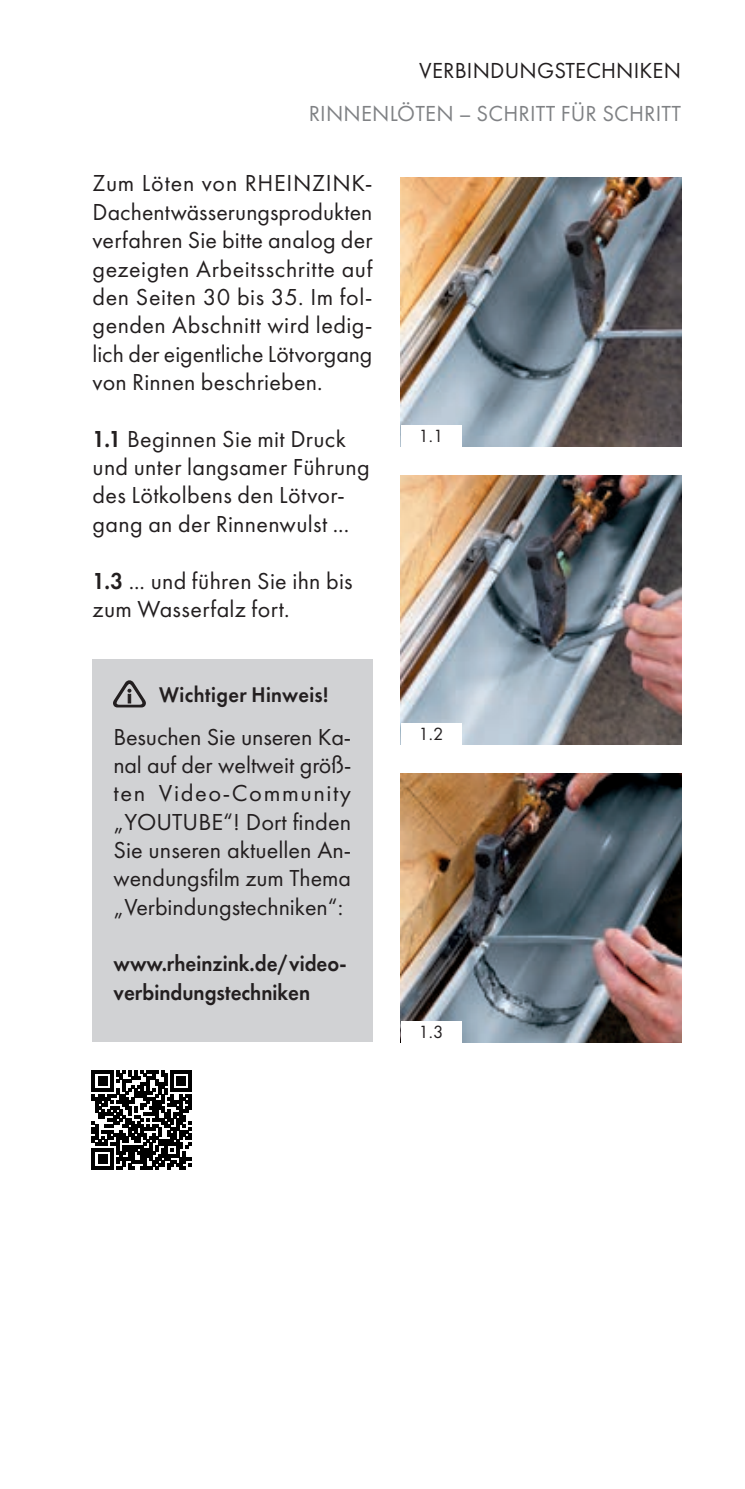
<style>
.page{position:relative;width:745px;height:1489px;background:#fff}
.page>*{position:absolute;margin:0;border:0;box-sizing:border-box;transform-origin:0 0}
.t1{font:21.25px/28.2px "RZ Futura";letter-spacing:.01em;color:#231f20;text-align:justify}
.t2{font:800 20px/28.2px "RZ Futura";color:#231f20}
.t3{font:20px "RZ Futura";letter-spacing:.01em;color:#808285}
.t4{font:20px "RZ Futura";letter-spacing:.01em;color:#231f20}
.t5{font:800 19.5px "RZ Futura";letter-spacing:.02em;color:#231f20}
.t6{font:16.25px "RZ Futura";color:#231f20}
.s1{font-weight:800}
</style>
<div class="page">
<img style="left:400px;top:177px;width:280px;height:269px">
<img style="left:400px;top:475px;width:280px;height:269px">
<img style="left:400px;top:773px;width:280px;height:269px">
<div style="left:400px;top:425px;width:61px;height:21px;background:#fff"></div>
<div style="left:400px;top:723px;width:61px;height:21px;background:#fff"></div>
<div style="left:400px;top:1021px;width:61px;height:21px;background:#fff"></div>
<div style="left:92px;top:659px;width:280px;height:382px;background:#d1d2d4"></div>
<svg style="left:113px;top:680px;width:33px;height:27px"></svg>
<svg style="left:92px;top:1070px;width:99px;height:99px"></svg>
<p class="t4" style="left:419px;top:59px;width:263px">VERBINDUNGSTECHNIKEN</p>
<p class="t3" style="left:308px;top:102px;width:373px">RINNENLÖTEN – SCHRITT FÜR SCHRITT</p>
<p class="t1" style="left:92px;top:170px;width:281px">Zum Löten von RHEINZINK-Dachentwässerungsprodukten verfahren Sie bitte analog der gezeigten Arbeitsschritte auf den Seiten 30 bis 35. Im fol&shy;genden Abschnitt wird ledig&shy;lich der eigentliche Lötvorgang von Rinnen beschrieben.</p>
<p class="t1" style="left:92px;top:425px;width:278px;text-align:left"><span class="s1">1.1</span> Beginnen Sie mit Druck und unter langsamer Führung des Lötkolbens den Lötvor&shy;gang an der Rinnenwulst ...</p>
<p class="t1" style="left:92px;top:567px;width:261px"><span class="s1">1.3</span> ... und führen Sie ihn bis zum Wasserfalz fort.</p>
<p class="t5" style="left:159px;top:683px;width:170px">Wichtiger Hinweis!</p>
<p class="t1" style="left:113px;top:723px;width:239px">Besuchen Sie unseren Ka&shy;nal auf der weltweit größ&shy;ten Video-Community „YOUTUBE“! Dort finden Sie unseren aktuellen An&shy;wendungsfilm zum Thema „Verbindungstechniken“:</p>
<p class="t2" style="left:113px;top:950px;width:234px">www.rheinzink.de/video&shy;verbindungstechniken</p>
<p class="t6" style="left:418px;top:426px;width:27px">1.1</p>
<p class="t6" style="left:418px;top:724px;width:27px">1.2</p>
<p class="t6" style="left:418px;top:1022px;width:27px">1.3</p>
</div>
